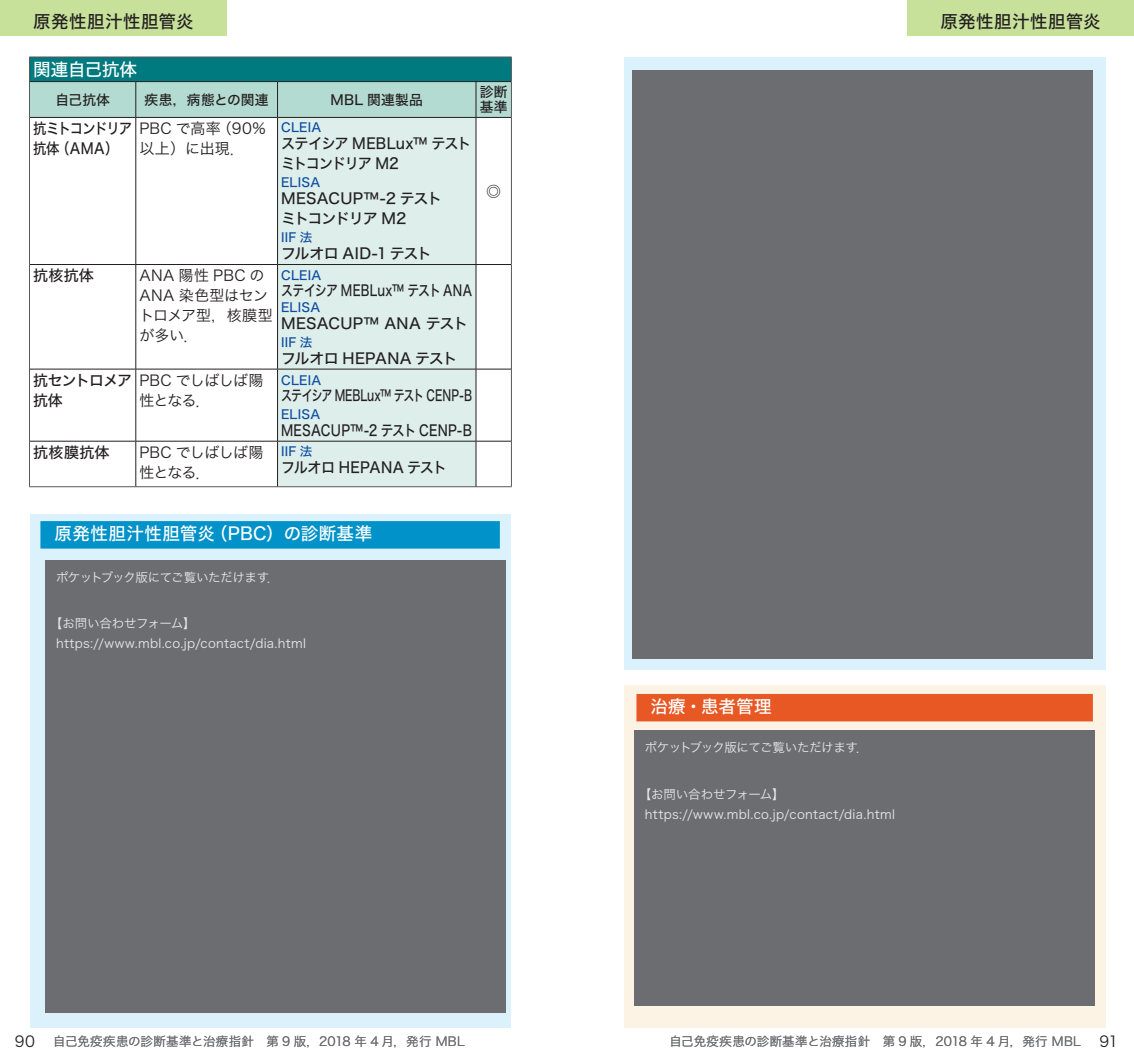
<style>
.page{position:relative;width:1134px;height:1063px;background:#fff}
.page>*{position:absolute;margin:0;border:0;box-sizing:border-box;transform-origin:0 0}
.t1{font:17.5px "Hira Kaku Std N W5";letter-spacing:.015em;color:#fff}
.t2{font:17.5px "Hira Kaku Std N W5";letter-spacing:.025em;color:#231f20}
.t3{font:15px/20px "Hira Kaku Std N W3";letter-spacing:.015em;color:#231f20}
.t4{font:15px/20px "Hira Kaku Std N W3";letter-spacing:-.04em;color:#231f20}
.t5{font:15px/20px "Hira Kaku Std N W5";letter-spacing:-.06em;color:#231f20;scale:.94 1}
.t6{font:15px/20px "Hira Kaku Std N W5";letter-spacing:-.06em;color:#231f20}
.t7{font:15px "Hira Kaku Std N W5";letter-spacing:-.005em;color:#231f20;scale:.73 1}
.t8{font:15px "Hira Kaku Std N W5";letter-spacing:.015em;color:#231f20;scale:.84 1}
.t9{font:15px "Hira Kaku Std N W5";letter-spacing:.015em;color:#231f20;scale:.79 1}
.t10{font:15px/20px "Hira Kaku Std N W3";letter-spacing:.02em;color:#231f20}
.t11{font:15px/20px "Hira Kaku Std N W5";letter-spacing:-.07em;color:#231f20;scale:.89 1}
.t12{font:15px "Hira Kaku Std N W5";letter-spacing:.015em;color:#231f20}
.t13{font:15px "Hira Kaku Std N W5";letter-spacing:-.025em;color:#231f20}
.t14{font:15px "Hira Kaku Std N W5";letter-spacing:-.025em;color:#231f20;scale:.94 1}
.t15{font:15px "Hira Kaku Std N W5";letter-spacing:-.035em;color:#231f20}
.t16{font:15px "Hira Kaku Std N W5";letter-spacing:-.005em;color:#231f20}
.t17{font:15px/20px "Hira Kaku Std N W5";letter-spacing:-.05em;color:#231f20}
.t18{font:13.75px/15px "Hira Kaku Std N W5";letter-spacing:.02em;color:#231f20}
.t19{font:12.5px/20px "Hira Kaku Std N W3";letter-spacing:.02em;color:#e6e7e9}
.t20{font:12.5px "Hira Kaku Std N W3";letter-spacing:.015em;color:#6c6d70}
.t21{font:12.5px "Hira Kaku Std N W5";letter-spacing:.02em;color:#0d4da1}
.t22{font:12.5px "Hira Kaku Std N W3";letter-spacing:-.045em;color:#e6e7e9}
.s1{font-size:15px;color:#231f20}
</style>
<div class="page">
<div style="left:0;top:0;width:227px;height:35px;background:#c7e09a"></div>
<div style="left:907px;top:0;width:227px;height:35px;background:#c7e09a"></div>
<svg style="left:136px;top:118px;width:141px;height:368px"></svg>
<svg style="left:278px;top:118px;width:198px;height:368px;background:#dcede9"></svg>
<svg style="left:29px;top:57px;width:483px;height:60px;background:#6ab2ae"></svg>
<hr style="left:29px;top:82px;width:1px;height:35px;background:#57585a">
<hr style="left:511px;top:82px;width:1px;height:35px;background:#57585a">
<hr style="left:29px;top:117px;width:1px;height:148px;background:#57585a">
<hr style="left:511px;top:117px;width:1px;height:148px;background:#57585a">
<hr style="left:29px;top:265px;width:1px;height:104px;background:#57585a">
<hr style="left:511px;top:265px;width:1px;height:104px;background:#57585a">
<hr style="left:29px;top:369px;width:1px;height:72px;background:#57585a">
<hr style="left:511px;top:369px;width:1px;height:72px;background:#57585a">
<hr style="left:29px;top:441px;width:1px;height:45px;background:#57585a">
<hr style="left:511px;top:441px;width:1px;height:45px;background:#57585a">
<hr style="left:29px;top:486px;width:107px;height:1px;background:#57585a">
<hr style="left:136px;top:486px;width:142px;height:1px;background:#57585a">
<hr style="left:278px;top:486px;width:198px;height:1px;background:#57585a">
<hr style="left:476px;top:486px;width:36px;height:1px;background:#57585a">
<hr style="left:30px;top:81px;width:106px;height:1px;background:#231f20">
<hr style="left:136px;top:81px;width:142px;height:1px;background:#231f20">
<hr style="left:135px;top:82px;width:1px;height:35px;background:#231f20">
<hr style="left:278px;top:81px;width:198px;height:1px;background:#231f20">
<hr style="left:277px;top:82px;width:1px;height:35px;background:#231f20">
<hr style="left:476px;top:81px;width:35px;height:1px;background:#231f20">
<hr style="left:476px;top:82px;width:1px;height:35px;background:#231f20">
<hr style="left:30px;top:117px;width:106px;height:1px;background:#231f20">
<hr style="left:136px;top:117px;width:142px;height:1px;background:#231f20">
<hr style="left:135px;top:118px;width:1px;height:146px;background:#231f20">
<hr style="left:278px;top:117px;width:198px;height:1px;background:#231f20">
<hr style="left:277px;top:118px;width:1px;height:146px;background:#231f20">
<hr style="left:476px;top:117px;width:35px;height:1px;background:#231f20">
<hr style="left:476px;top:118px;width:1px;height:146px;background:#231f20">
<hr style="left:30px;top:264px;width:106px;height:1px;background:#231f20">
<hr style="left:136px;top:264px;width:142px;height:1px;background:#231f20">
<hr style="left:135px;top:265px;width:1px;height:104px;background:#231f20">
<hr style="left:278px;top:264px;width:198px;height:1px;background:#231f20">
<hr style="left:277px;top:265px;width:1px;height:104px;background:#231f20">
<hr style="left:476px;top:264px;width:35px;height:1px;background:#231f20">
<hr style="left:476px;top:265px;width:1px;height:104px;background:#231f20">
<hr style="left:30px;top:369px;width:106px;height:1px;background:#231f20">
<hr style="left:136px;top:369px;width:142px;height:1px;background:#231f20">
<hr style="left:135px;top:369px;width:1px;height:72px;background:#231f20">
<hr style="left:278px;top:369px;width:198px;height:1px;background:#231f20">
<hr style="left:277px;top:369px;width:1px;height:72px;background:#231f20">
<hr style="left:476px;top:369px;width:35px;height:1px;background:#231f20">
<hr style="left:476px;top:369px;width:1px;height:72px;background:#231f20">
<hr style="left:30px;top:441px;width:106px;height:1px;background:#231f20">
<hr style="left:136px;top:441px;width:142px;height:1px;background:#231f20">
<hr style="left:135px;top:442px;width:1px;height:44px;background:#231f20">
<hr style="left:278px;top:441px;width:198px;height:1px;background:#231f20">
<hr style="left:277px;top:442px;width:1px;height:44px;background:#231f20">
<hr style="left:476px;top:441px;width:35px;height:1px;background:#231f20">
<hr style="left:476px;top:442px;width:1px;height:44px;background:#231f20">
<div style="left:30px;top:514px;width:480px;height:514px;background:#dbf2fc"></div>
<div style="left:40px;top:521px;width:460px;height:28px;background:#0092c8"></div>
<div style="left:45px;top:561px;width:461px;height:452px;background:#6c6d70"></div>
<div style="left:624px;top:57px;width:482px;height:613px;background:#dbf2fc"></div>
<div style="left:624px;top:685px;width:482px;height:343px;background:#fcf3e5"></div>
<div style="left:636px;top:694px;width:457px;height:27px;background:#e75824"></div>
<div style="left:632px;top:71px;width:461px;height:588px;background:#6c6d70"></div>
<div style="left:634px;top:731px;width:461px;height:275px;background:#6c6d70"></div>
<h1 class="t2" style="left:33px;top:8px;width:162px">原発性胆汁性胆管炎</h1>
<h1 class="t2" style="left:940px;top:8px;width:162px">原発性胆汁性胆管炎</h1>
<h1 class="t1" style="left:33px;top:56px;width:105px">関連自己抗体</h1>
<p class="t18" style="left:55px;top:92px;width:56px">自己抗体</p>
<p class="t18" style="left:145px;top:92px;width:126px">疾患，病態との関連</p>
<p class="t18" style="left:330px;top:92px;width:94px">MBL 関連製品</p>
<p class="t18" style="left:480px;top:85px;width:30px">診断基準</p>
<p class="t11" style="left:33px;top:119px;width:113px">抗ミトコンドリア抗体（AMA）</p>
<p class="t10" style="left:139px;top:118px;width:128px">PBC で高率（90%以上）に出現．</p>
<p class="t21" style="left:281px;top:118px;width:42px">CLEIA</p>
<p class="t5" style="left:281px;top:134px;width:204px">ステイシア MEBLux™ テストミトコンドリア M2</p>
<p class="t21" style="left:281px;top:173px;width:41px">ELISA</p>
<p class="t6" style="left:281px;top:189px;width:162px">MESACUP™-2 テストミトコンドリア M2</p>
<p class="t21" style="left:281px;top:228px;width:33px">IIF 法</p>
<p class="t15" style="left:281px;top:242px;width:152px">フルオロ AID-1 テスト</p>
<p class="t16" style="left:486px;top:180px;width:16px">◎</p>
<p class="t16" style="left:33px;top:264px;width:62px">抗核抗体</p>
<p class="t3" style="left:139px;top:265px;width:135px">ANA 陽性 PBC の<br>ANA 染色型はセントロメア型，核膜型が多い．</p>
<p class="t21" style="left:281px;top:266px;width:42px">CLEIA</p>
<p class="t9" style="left:281px;top:279px;width:243px">ステイシア MEBLux™ テスト ANA</p>
<p class="t21" style="left:281px;top:297px;width:41px">ELISA</p>
<p class="t12" style="left:281px;top:312px;width:189px">MESACUP™ ANA テスト</p>
<p class="t21" style="left:281px;top:332px;width:33px">IIF 法</p>
<p class="t13" style="left:281px;top:347px;width:178px">フルオロ HEPANA テスト</p>
<p class="t17" style="left:33px;top:370px;width:101px">抗セントロメア抗体</p>
<p class="t4" style="left:139px;top:370px;width:126px">PBC でしばしば陽性となる．</p>
<p class="t21" style="left:281px;top:371px;width:42px">CLEIA</p>
<p class="t7" style="left:281px;top:384px;width:263px">ステイシア MEBLux™ テスト CENP-B</p>
<p class="t21" style="left:281px;top:404px;width:41px">ELISA</p>
<p class="t8" style="left:281px;top:419px;width:229px">MESACUP™-2 テスト CENP-B</p>
<p class="t16" style="left:33px;top:441px;width:78px">抗核膜抗体</p>
<p class="t4" style="left:139px;top:442px;width:126px">PBC でしばしば陽性となる．</p>
<p class="t21" style="left:281px;top:441px;width:33px">IIF 法</p>
<p class="t14" style="left:281px;top:456px;width:178px">フルオロ HEPANA テスト</p>
<h1 class="t1" style="left:55px;top:520px;width:319px">原発性胆汁性胆管炎（PBC）の診断基準</h1>
<p class="t22" style="left:56px;top:568px;width:225px">ポケットブック版にてご覧いただけます．</p>
<p class="t19" style="left:56px;top:614px;width:251px;text-indent:-6px">【お問い合わせフォーム】https://www.mbl.co.jp/contact/dia.html</p>
<h1 class="t1" style="left:651px;top:693px;width:122px">治療・患者管理</h1>
<p class="t22" style="left:645px;top:738px;width:225px">ポケットブック版にてご覧いただけます．</p>
<p class="t19" style="left:645px;top:784px;width:251px;text-indent:-6px">【お問い合わせフォーム】https://www.mbl.co.jp/contact/dia.html</p>
<p class="t20" style="left:15px;top:1032px;width:451px"><span class="s1">90</span> 自己免疫疾患の診断基準と治療指針　第 9 版，2018 年 4 月，発行 MBL</p>
<p class="t20" style="left:669px;top:1032px;width:450px">自己免疫疾患の診断基準と治療指針　第 9 版，2018 年 4 月，発行 MBL <span class="s1">91</span></p>
</div>
